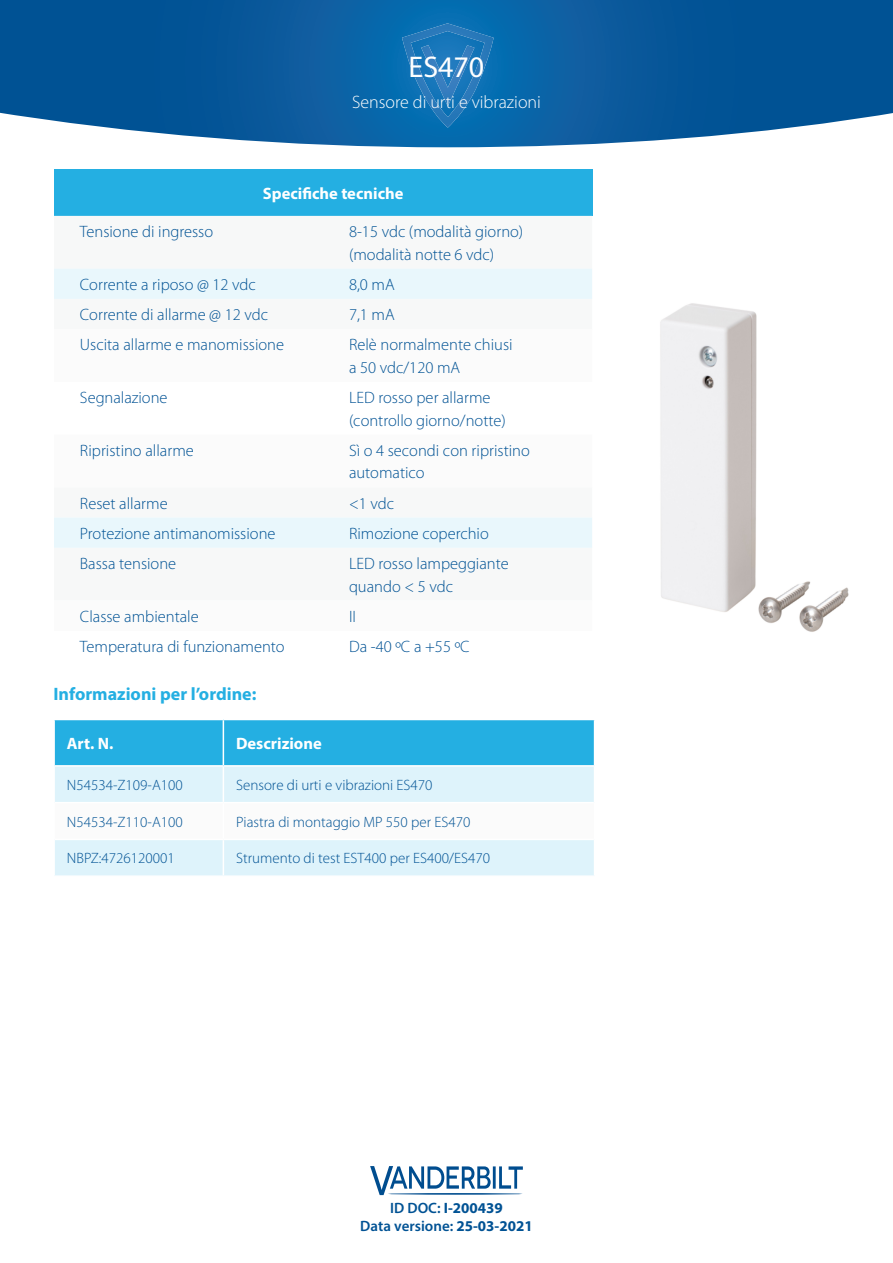
<style>
.page{position:relative;width:893px;height:1263px;background:#fff}
.page>*{position:absolute;margin:0;border:0;box-sizing:border-box;transform-origin:0 0}
.t1{font:30px "Myriad Pro";color:#fff}
.t2{font:300 18px "Myriad Pro";color:#fff}
.body-text{font:700 18px "Myriad Pro";color:#24afe2}
.table-2{font:300 16.5px/22.5px "Myriad Pro";color:#005294}
.tabell{font:300 16.5px/22.5px "Myriad Pro";color:#005294}
.tabell-2{font:700 16.5px "Myriad Pro";color:#fff}
.Table-header{font:700 16.5px "Myriad Pro";color:#fff}
.Table-body-rows{font:300 15px "Myriad Pro";color:#005294}
.t3{font:600 15px/17.5px "Myriad Pro";color:#005294;text-align:center}
.s1{font-weight:700}
</style>
<div class="page">
<svg style="left:0;top:0;width:893px;height:147px;background:#1966a3"></svg>
<svg style="left:402px;top:23px;width:92px;height:105px;background:#1976b8"></svg>
<svg style="left:370px;top:1166px;width:153px;height:29px"></svg>
<hr style="left:388px;top:1193px;width:135px;height:2px;background:#004d8f;border-radius:50%">
<div style="left:54px;top:169px;width:538px;height:47px;background:#24afe2"></div>
<div style="left:54px;top:269px;width:538px;height:30px;background:#e9f7fc"></div>
<div style="left:54px;top:517px;width:538px;height:31px;background:#e9f7fc"></div>
<div style="left:55px;top:720px;width:539px;height:45px;background:#24afe2"></div>
<div style="left:55px;top:767px;width:539px;height:108px;background:#def3fb"></div>
<svg style="left:55px;top:803px;width:539px;height:36px"></svg>
<hr style="left:223px;top:767px;width:1px;height:35px;background:#fff">
<hr style="left:223px;top:803px;width:1px;height:36px;background:#fff">
<hr style="left:223px;top:840px;width:1px;height:35px;background:#fff">
<hr style="left:55px;top:802px;width:168px;height:1px;background:#fff">
<hr style="left:223px;top:802px;width:371px;height:1px;background:#fff">
<hr style="left:55px;top:839px;width:168px;height:1px;background:#fff">
<hr style="left:223px;top:839px;width:371px;height:1px;background:#fff">
<hr style="left:223px;top:720px;width:1px;height:45px;background:#fff">
<img style="left:660px;top:303px;width:189px;height:329px">
<h1 class="t1" style="left:409px;top:48px;width:77px">ES470</h1>
<p class="t2" style="left:352px;top:92px;width:190px">Sensore di urti e vibrazioni</p>
<p class="tabell-2" style="left:263px;top:183px;width:142px">Specifiche tecniche</p>
<p class="tabell" style="left:80px;top:221px;width:135px">Tensione di ingresso</p>
<p class="tabell" style="left:349px;top:221px;width:176px">8-15 vdc (modalità giorno) (modalità notte 6 vdc)</p>
<p class="table-2" style="left:80px;top:273px;width:178px">Corrente a riposo @ 12 vdc</p>
<p class="table-2" style="left:349px;top:273px;width:47px">8,0 mA</p>
<p class="table-2" style="left:80px;top:304px;width:190px">Corrente di allarme @ 12 vdc</p>
<p class="table-2" style="left:349px;top:304px;width:47px">7,1 mA</p>
<p class="table-2" style="left:80px;top:334px;width:206px">Uscita allarme e manomissione</p>
<p class="table-2" style="left:349px;top:334px;width:165px">Relè normalmente chiusi a 50 vdc/120 mA</p>
<p class="table-2" style="left:80px;top:387px;width:89px">Segnalazione</p>
<p class="table-2" style="left:349px;top:387px;width:158px">LED rosso per allarme (controllo giorno/notte)</p>
<p class="table-2" style="left:80px;top:439px;width:115px">Ripristino allarme</p>
<p class="table-2" style="left:349px;top:439px;width:182px">Sì o 4 secondi con ripristino automatico</p>
<p class="table-2" style="left:80px;top:492px;width:89px">Reset allarme</p>
<p class="table-2" style="left:349px;top:492px;width:47px">&lt;1 vdc</p>
<p class="table-2" style="left:80px;top:522px;width:197px">Protezione antimanomissione</p>
<p class="table-2" style="left:349px;top:522px;width:141px">Rimozione coperchio</p>
<p class="table-2" style="left:80px;top:553px;width:98px">Bassa tensione</p>
<p class="table-2" style="left:349px;top:553px;width:161px">LED rosso lampeggiante quando &lt; 5 vdc</p>
<p class="table-2" style="left:80px;top:605px;width:120px">Classe ambientale</p>
<p class="table-2" style="left:349px;top:605px;width:8px">II</p>
<p class="table-2" style="left:80px;top:636px;width:206px">Temperatura di funzionamento</p>
<p class="table-2" style="left:349px;top:636px;width:122px">Da -40 ºC a +55 ºC</p>
<p class="body-text" style="left:53px;top:682px;width:205px">Informazioni per l’ordine:</p>
<p class="Table-header" style="left:67px;top:732px;width:48px">Art. N.</p>
<p class="Table-header" style="left:236px;top:732px;width:87px">Descrizione</p>
<p class="Table-body-rows" style="left:67px;top:777px;width:117px">N54534-Z109-A100</p>
<p class="Table-body-rows" style="left:236px;top:777px;width:198px">Sensore di urti e vibrazioni ES470</p>
<p class="Table-body-rows" style="left:67px;top:813px;width:117px">N54534-Z110-A100</p>
<p class="Table-body-rows" style="left:236px;top:813px;width:236px">Piastra di montaggio MP 550 per ES470</p>
<p class="Table-body-rows" style="left:67px;top:850px;width:109px">NBPZ:4726120001</p>
<p class="Table-body-rows" style="left:236px;top:850px;width:256px">Strumento di test EST400 per ES400/ES470</p>
<p class="t3" style="left:360px;top:1199px;width:174px">ID DOC: <span class="s1">I-200439<br></span>Data versione: <span class="s1">25-03-2021</span></p>
</div>
